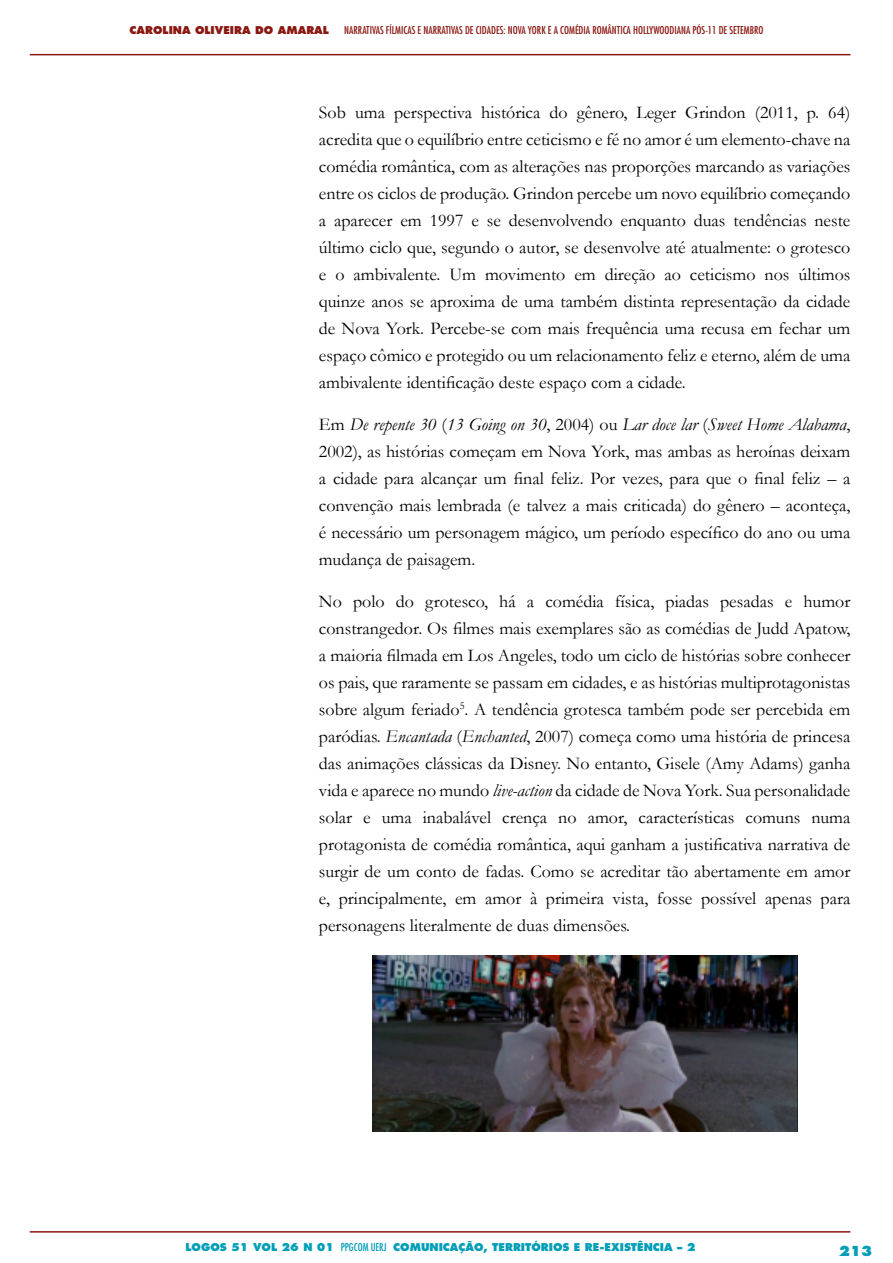
<style>
.page{position:relative;width:893px;height:1263px;background:#fff}
.page>*{position:absolute;margin:0;border:0;box-sizing:border-box;transform-origin:0 0}
.t1{font:18px/27px "Garamond";color:#000;text-align:justify}
.t2{font:800 13.5px "Futura Std";color:#009eb7}
.t3{font:condensed 10.5px "Futura Std";color:#8b1711}
.t4{font:800 10.5px "Futura Std";color:#009eb7}
.t5{font:800 10.5px "Futura Std";color:#8b1711}
.s1{font-style:italic}
.s2{font-weight:400;font-stretch:condensed}
</style>
<div class="page">
<hr style="left:30px;top:54px;width:820px;height:1px;background:#8b1711">
<hr style="left:30px;top:1231px;width:820px;height:1px;background:#8b1711">
<img style="left:372px;top:955px;width:425px;height:176px">
<p class="t5" style="left:130px;top:23px;width:201px">CAROLINA OLIVEIRA DO AMARAL</p>
<p class="t3" style="left:344px;top:24px;width:421px">NARRATIVAS FÍLMICAS E NARRATIVAS DE CIDADES: NOVA YORK E A COMÉDIA ROMÂNTICA HOLLYWOODIANA PÓS-11 DE SETEMBRO</p>
<p class="t1" style="left:319px;top:98px;width:533px">Sob uma perspectiva histórica do gênero, Leger Grindon (2011, p. 64) acredita que o equilíbrio entre ceticismo e fé no amor é um elemento-chave na comédia romântica, com as alterações nas proporções marcando as variações entre os ciclos de produção. Grindon percebe um novo equilíbrio começando a aparecer em 1997 e se desenvolvendo enquanto duas tendências neste último ciclo que, segundo o autor, se desenvolve até atualmente: o grotesco e o ambivalente. Um movimento em direção ao ceticismo nos últimos quinze anos se aproxima de uma também distinta representação da cidade de Nova York. Percebe-se com mais frequência uma recusa em fechar um espaço cômico e protegido ou um relacionamento feliz e eterno, além de uma ambivalente identificação deste espaço com a cidade.</p>
<p class="t1" style="left:319px;top:410px;width:533px">Em <span class="s1">De repente 30</span> (<span class="s1">13 Going on 30</span>, 2004) ou <span class="s1">Lar doce lar</span> (<span class="s1">Sweet Home Alabama</span>, 2002), as histórias começam em Nova York, mas ambas as heroínas deixam a cidade para alcançar um final feliz. Por vezes, para que o final feliz – a convenção mais lembrada (e talvez a mais criticada) do gênero – aconteça, é necessário um personagem mágico, um período específico do ano ou uma mudança de paisagem.</p>
<p class="t1" style="left:319px;top:587px;width:533px">No polo do grotesco, há a comédia física, piadas pesadas e humor constrangedor. Os filmes mais exemplares são as comédias de Judd Apatow, a maioria filmada em Los Angeles, todo um ciclo de histórias sobre conhecer os pais, que raramente se passam em cidades, e as histórias multiprotagonistas sobre algum feriado<sup>5</sup>. A tendência grotesca também pode ser percebida em paródias. <span class="s1">Encantada</span> (<span class="s1">Enchanted</span>, 2007) começa como uma história de princesa das animações clássicas da Disney. No entanto, Gisele (Amy Adams) ganha vida e aparece no mundo <span class="s1">live-action</span> da cidade de Nova York. Sua personalidade solar e uma inabalável crença no amor, características comuns numa protagonista de comédia romântica, aqui ganham a justificativa narrativa de surgir de um conto de fadas. Como se acreditar tão abertamente em amor e, principalmente, em amor à primeira vista, fosse possível apenas para personagens literalmente de duas dimensões.</p>
<p class="t4" style="left:185px;top:1240px;width:511px">LOGOS 51 VOL 26 N 01 <span class="s2">PPGCOM UERJ</span> COMUNICAÇÃO, TERRITÓRIOS E RE-EXISTÊNCIA – 2</p>
<p class="t2" style="left:839px;top:1242px;width:35px">213</p>
</div>
